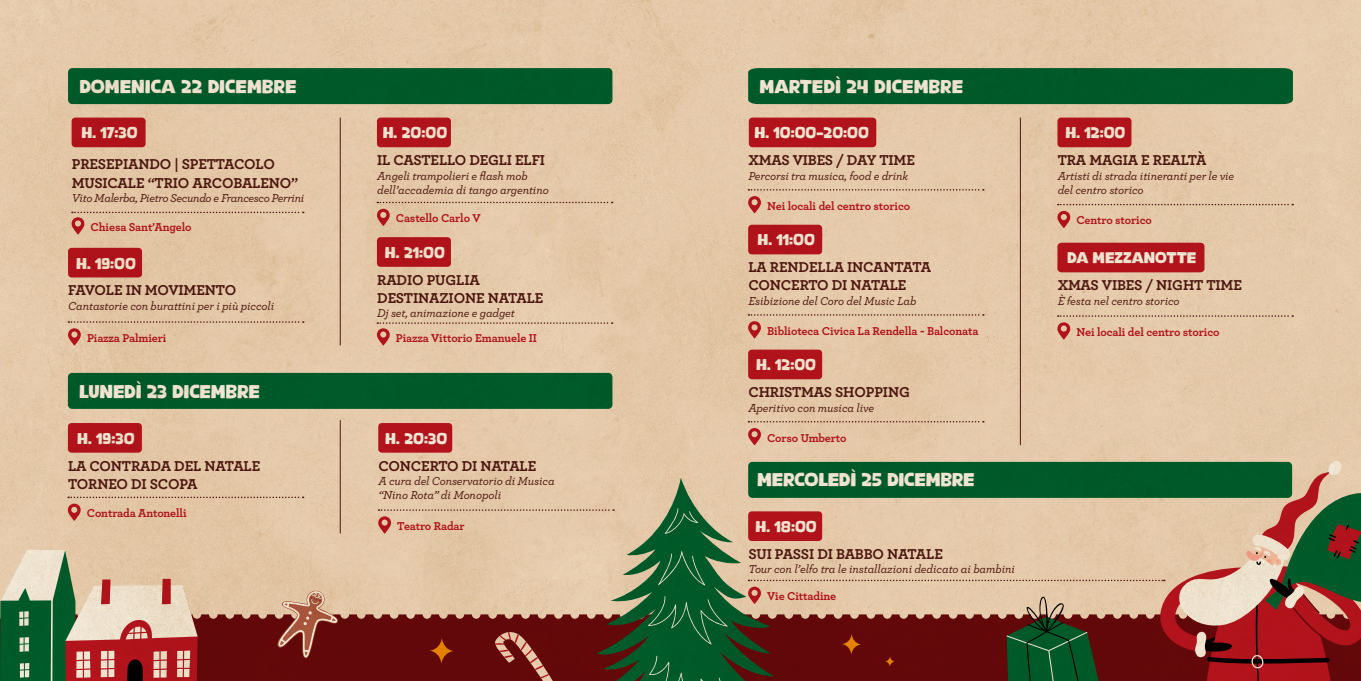
<style>
.page{position:relative;width:1361px;height:681px;background:#fff}
.page>*{position:absolute;margin:0;border:0;box-sizing:border-box;transform-origin:0 0}
.t1{font:18px "Brown Beige";letter-spacing:-.005em;color:#fff}
.t2{font:700 15px/18px "Archer Pro";letter-spacing:-.01em;color:#521813}
.t3{font:15px "Brown Beige";color:#fff}
.t4{font:italic 500 12px/14.4px "Archer Pro";letter-spacing:-.01em;color:#521813}
.t5{font:700 12px "Archer Pro";letter-spacing:-.01em;color:#be1622}
.t6{font:italic 500 12px "Archer Pro";letter-spacing:-.03em;color:#521813}
</style>
<div class="page">
<img style="left:0;top:0;width:1361px;height:680px">
<h1 class="t1" style="left:79px;top:75px;width:219px">DOMENICA 22 DICEMBRE</h1>
<p class="t3" style="left:81px;top:123px;width:58px">H. 17:30</p>
<p class="t2" style="left:72px;top:154px;width:228px">PRESEPIANDO | SPETTACOLO<br>MUSICALE “TRIO ARCOBALENO”</p>
<p class="t6" style="left:72px;top:189px;width:234px">Vito Malerba, Pietro Secundo e Francesco Perrini</p>
<p class="t5" style="left:91px;top:217px;width:102px">Chiesa Sant’Angelo</p>
<p class="t3" style="left:76px;top:254px;width:61px">H. 19:00</p>
<p class="t2" style="left:68px;top:280px;width:169px">FAVOLE IN MOVIMENTO</p>
<p class="t4" style="left:68px;top:298px;width:207px">Cantastorie con burattini per i più piccoli</p>
<p class="t5" style="left:87px;top:328px;width:81px">Piazza Palmieri</p>
<p class="t3" style="left:383px;top:123px;width:66px">H. 20:00</p>
<p class="t2" style="left:377px;top:150px;width:169px">IL CASTELLO DEGLI ELFI</p>
<p class="t4" style="left:377px;top:167px;width:173px">Angeli trampolieri e flash mob dell’accademia di tango argentino</p>
<p class="t5" style="left:396px;top:209px;width:86px">Castello Carlo V</p>
<p class="t3" style="left:385px;top:243px;width:61px">H. 21:00</p>
<p class="t2" style="left:377px;top:270px;width:168px">RADIO PUGLIA<br>DESTINAZIONE NATALE</p>
<p class="t4" style="left:377px;top:305px;width:139px">Dj set, animazione e gadget</p>
<p class="t5" style="left:396px;top:328px;width:143px">Piazza Vittorio Emanuele II</p>
<h1 class="t1" style="left:79px;top:380px;width:182px">LUNEDÌ 23 DICEMBRE</h1>
<p class="t3" style="left:77px;top:429px;width:59px">H. 19:30</p>
<p class="t3" style="left:385px;top:429px;width:63px">H. 20:30</p>
<p class="t2" style="left:68px;top:455px;width:194px">LA CONTRADA DEL NATALE<br>TORNEO DI SCOPA</p>
<p class="t2" style="left:378px;top:455px;width:159px">CONCERTO DI NATALE</p>
<p class="t4" style="left:378px;top:473px;width:178px">A cura del Conservatorio di Musica “Nino Rota” di Monopoli</p>
<p class="t5" style="left:87px;top:503px;width:101px">Contrada Antonelli</p>
<p class="t5" style="left:397px;top:516px;width:69px">Teatro Radar</p>
<h1 class="t1" style="left:759px;top:75px;width:205px">MARTEDÌ 24 DICEMBRE</h1>
<p class="t3" style="left:754px;top:123px;width:116px">H. 10:00-20:00</p>
<p class="t2" style="left:748px;top:150px;width:168px">XMAS VIBES / DAY TIME</p>
<p class="t4" style="left:748px;top:167px;width:161px">Percorsi tra musica, food e drink</p>
<p class="t5" style="left:767px;top:196px;width:145px">Nei locali del centro storico</p>
<p class="t3" style="left:757px;top:231px;width:59px">H. 11:00</p>
<p class="t2" style="left:748px;top:257px;width:184px">LA RENDELLA INCANTATA<br>CONCERTO DI NATALE</p>
<p class="t4" style="left:748px;top:293px;width:169px">Esibizione del Coro del Music Lab</p>
<p class="t3" style="left:1065px;top:123px;width:61px">H. 12:00</p>
<p class="t2" style="left:1057px;top:150px;width:150px">TRA MAGIA E REALTÀ</p>
<p class="t4" style="left:1057px;top:167px;width:178px">Artisti di strada itineranti per le vie del centro storico</p>
<p class="t5" style="left:1076px;top:211px;width:77px">Centro storico</p>
<p class="t3" style="left:1067px;top:248px;width:131px">DA MEZZANOTTE</p>
<p class="t2" style="left:1057px;top:275px;width:186px">XMAS VIBES / NIGHT TIME</p>
<p class="t4" style="left:1057px;top:292px;width:123px">È festa nel centro storico</p>
<p class="t5" style="left:767px;top:321px;width:213px">Biblioteca Civica La Rendella - Balconata</p>
<p class="t5" style="left:1076px;top:322px;width:145px">Nei locali del centro storico</p>
<p class="t3" style="left:756px;top:355px;width:61px">H. 12:00</p>
<p class="t2" style="left:748px;top:382px;width:163px">CHRISTMAS SHOPPING</p>
<p class="t4" style="left:748px;top:399px;width:127px">Aperitivo con musica live</p>
<p class="t5" style="left:767px;top:428px;width:81px">Corso Umberto</p>
<h1 class="t1" style="left:757px;top:468px;width:219px">MERCOLEDÌ 25 DICEMBRE</h1>
<p class="t3" style="left:755px;top:517px;width:63px">H. 18:00</p>
<p class="t2" style="left:748px;top:543px;width:196px">SUI PASSI DI BABBO NATALE</p>
<p class="t4" style="left:748px;top:561px;width:268px">Tour con l’elfo tra le installazioni dedicato ai bambini</p>
<p class="t5" style="left:767px;top:586px;width:71px">Vie Cittadine</p>
</div>
